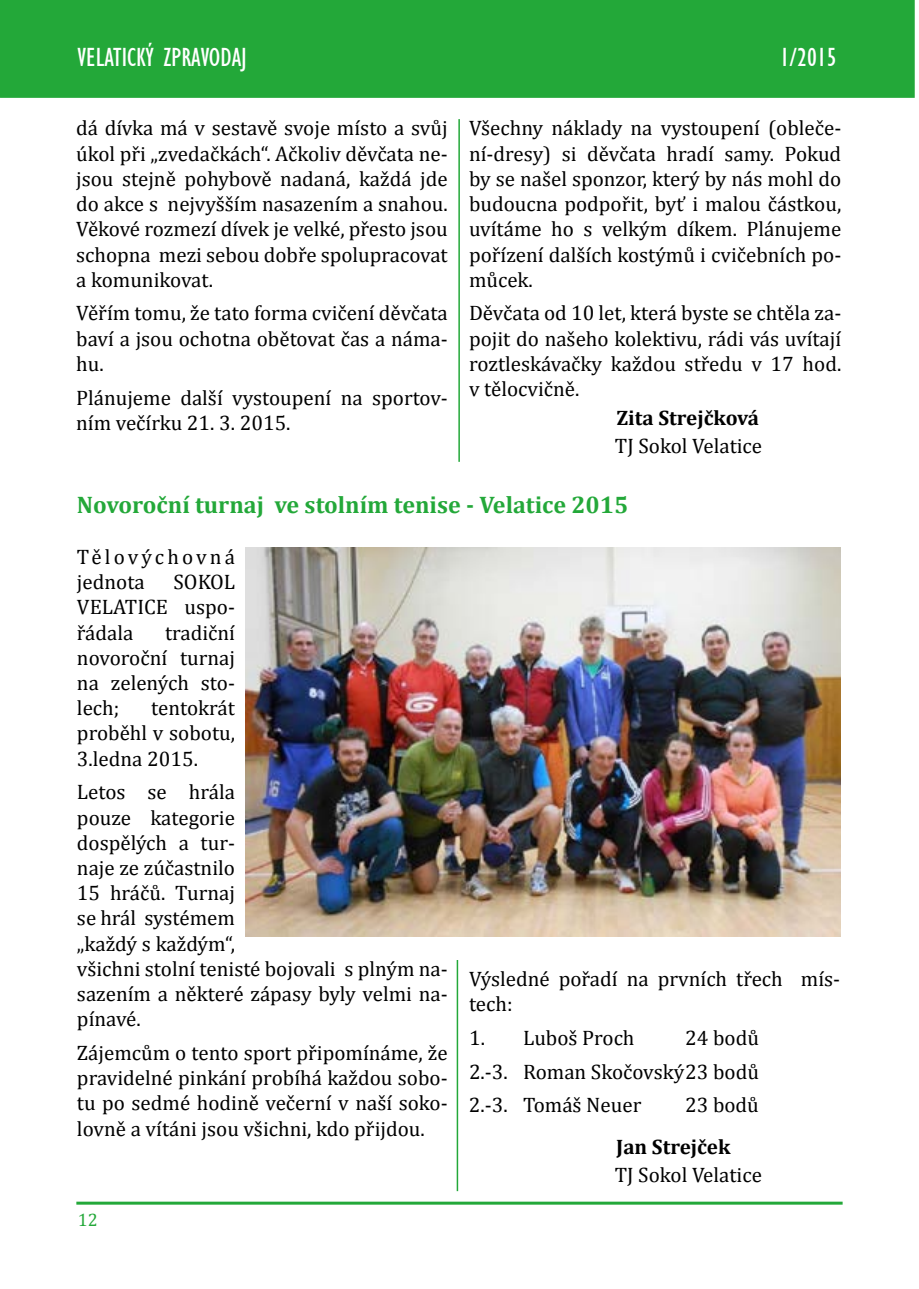
<style>
.page{position:relative;width:919px;height:1289px;background:#fff}
.page>*{position:absolute;margin:0;border:0;box-sizing:border-box;transform-origin:0 0}
.t1{font:27px "Gill Condensed S Si Condensed";color:#fff}
.t2{font:700 24px "Cambria";color:#23a839}
.t3{font:21px/25.2px "Cambria";color:#000;text-align:justify}
.t4{font:700 21px "Cambria";color:#000}
.t5{font:21px/25.2px "Cambria";letter-spacing:.135em;color:#000}
.t6{font:18px "Cambria";color:#23a839}
</style>
<div class="page">
<div style="left:76px;top:1201px;width:766px;height:3px;background:#23a839;border:2px solid #23a839"></div>
<div style="left:0;top:0;width:914px;height:98px;background:#23a839;border:2px solid #23a839"></div>
<hr style="left:456px;top:960px;width:2px;height:231px;background:#23a839">
<hr style="left:458px;top:119px;width:2px;height:343px;background:#23a839">
<img style="left:246px;top:547px;width:594px;height:389px">
<p class="t1" style="left:77px;top:43px;width:171px">VELATICKÝ ZPRAVODAJ</p>
<p class="t1" style="left:779px;top:43px;width:58px">1/2015</p>
<p class="t3" style="left:76px;top:116px;width:373px">dá dívka má v sestavě svoje místo a svůj úkol při „zvedačkách“. Ačkoliv děvčata ne&shy;jsou stejně pohybově nadaná, každá jde do akce s nejvyšším nasazením a snahou.<br>Věkové rozmezí dívek je velké, přesto jsou schopna mezi sebou dobře spolupracovat a komunikovat.</p>
<p class="t3" style="left:76px;top:300px;width:373px">Věřím tomu, že tato forma cvičení děvčata baví a jsou ochotna obětovat čas a náma&shy;hu.</p>
<p class="t3" style="left:76px;top:385px;width:373px">Plánujeme další vystoupení na sportov&shy;ním večírku 21. 3. 2015.</p>
<p class="t3" style="left:469px;top:116px;width:374px">Všechny náklady na vystoupení (obleče&shy;ní-dresy) si děvčata hradí samy. Pokud by se našel sponzor, který by nás mohl do budoucna podpořit, byť i malou částkou, uvítáme ho s velkým díkem. Plánujeme pořízení dalších kostýmů i cvičebních po&shy;můcek.</p>
<p class="t3" style="left:469px;top:300px;width:374px">Děvčata od 10 let, která byste se chtěla za&shy;pojit do našeho kolektivu, rádi vás uvítají roztleskávačky každou středu v 17 hod. v tělocvičně.</p>
<p class="t4" style="left:616px;top:403px;width:144px">Zita Strejčková</p>
<p class="t3" style="left:615px;top:433px;width:149px">TJ Sokol Velatice</p>
<p class="t2" style="left:77px;top:488px;width:552px">Novoroční turnaj ve stolním tenise - Velatice 2015</p>
<p class="t5" style="left:77px;top:544px;width:159px">Tělovýchovná jednota</p>
<p class="t3" style="left:77px;top:569px;width:159px;text-indent:97px">SOKOL VELATICE uspo&shy;řádala</p>
<p class="t3" style="left:77px;top:619px;width:159px;text-indent:88px">tradiční novoroční turnaj na zelených sto&shy;lech;</p>
<p class="t3" style="left:77px;top:695px;width:159px;text-indent:74px">tentokrát proběhl v sobotu, 3.ledna 2015.</p>
<p class="t3" style="left:77px;top:779px;width:372px;text-align:left">Letos se hrála<br>pouze kategorie<br>dospělých a tur-<br>naje ze zúčastnilo<br>15 hráčů. Turnaj<br>se hrál systémem<br>„každý s každým“,<br>všichni stolní tenisté bojovali s plným na&shy;sazením a některé zápasy byly velmi na&shy;pínavé.</p>
<p class="t3" style="left:77px;top:1040px;width:372px">Zájemcům o tento sport připomínáme, že pravidelné pinkání probíhá každou sobo&shy;tu po sedmé hodině večerní v naší soko&shy;lovně a vítáni jsou všichni, kdo přijdou.</p>
<p class="t6" style="left:78px;top:1209px;width:21px">12</p>
<p class="t3" style="left:469px;top:966px;width:372px">Výsledné pořadí na prvních třech mís&shy;tech:</p>
<p class="t3" style="left:469px;top:1025px;width:167px">1. Luboš Proch</p>
<p class="t3" style="left:469px;top:1020px;width:291px;line-height:33.8px;text-indent:216px">24 bodů 2.-3. Roman Skočovský23 bodů 2.-3. Tomáš Neuer</p>
<p class="t3" style="left:685px;top:1092px;width:75px">23 bodů</p>
<p class="t4" style="left:616px;top:1131px;width:116px">Jan Strejček</p>
<p class="t3" style="left:614px;top:1162px;width:149px">TJ Sokol Velatice</p>
</div>
